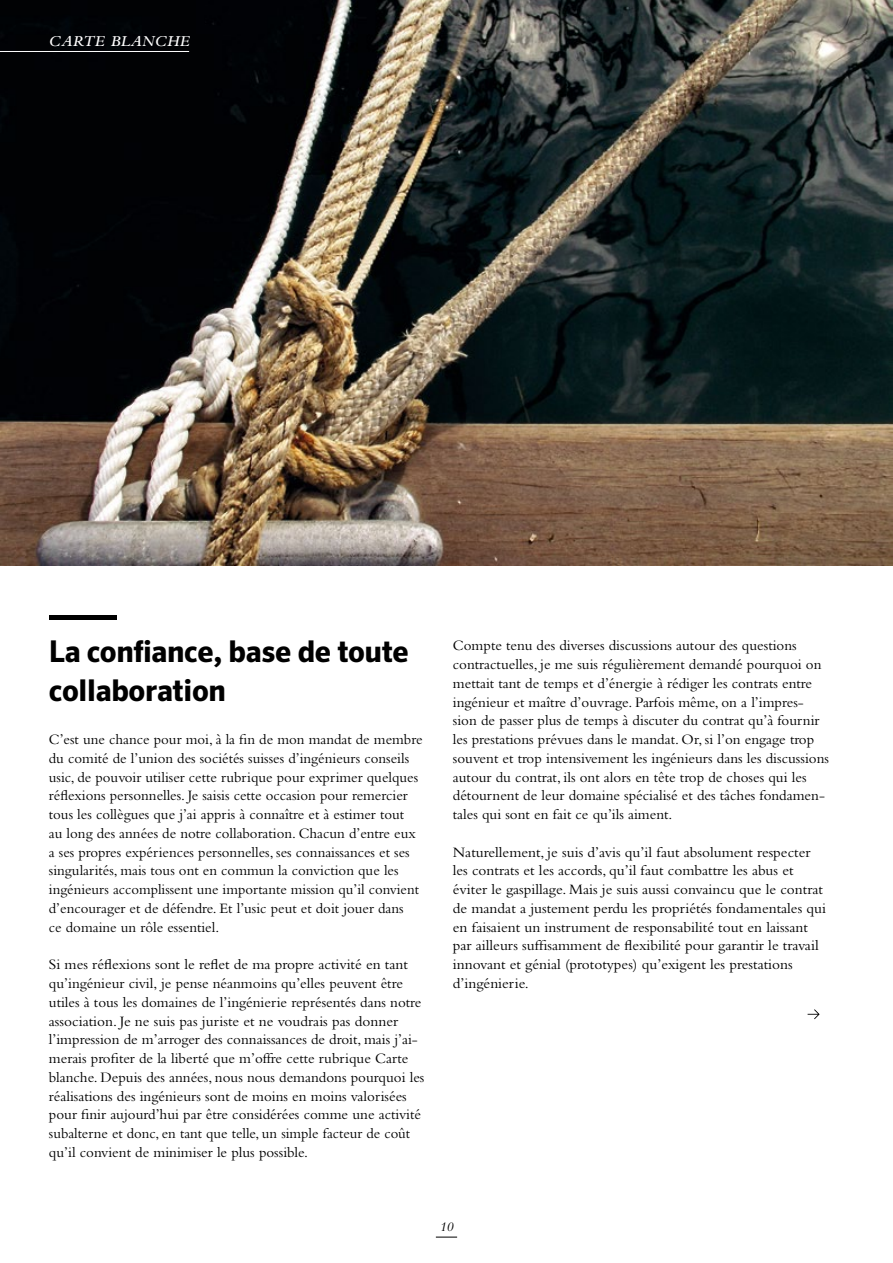
<style>
.page{position:relative;width:893px;height:1263px;background:#fff}
.page>*{position:absolute;margin:0;border:0;box-sizing:border-box;transform-origin:0 0}
.t1{font:700 30px/39px "Sero OT";letter-spacing:-.01em;color:#000}
.t2{font:italic 600 15.75px "Bembo";letter-spacing:.025em;color:#fff}
.t3{font:15px/18.8px "Bembo";color:#000}
.t4{font:italic 13.5px "Bembo";color:#000}
</style>
<div class="page">
<img style="left:0;top:0;width:893px;height:565px">
<div style="left:49px;top:615px;width:68px;height:5px;background:#000"></div>
<svg style="left:808px;top:1009px;width:12px;height:10px"></svg>
<hr style="left:0;top:51px;width:189px;height:1px;background:#fff">
<svg style="left:436px;top:1236px;width:21px;height:1px"></svg>
<p class="t2" style="left:49px;top:33px;width:142px">CARTE BLANCHE</p>
<h1 class="t1" style="left:49px;top:632px;width:362px">La confiance, base de toute collaboration</h1>
<p class="t3" style="left:49px;top:730px;width:375px">C’est une chance pour moi, à la fin de mon mandat de membre du comité de l’union des sociétés suisses d’ingénieurs conseils usic, de pouvoir utiliser cette rubrique pour exprimer quelques réflexions personnelles. Je saisis cette occasion pour remercier tous les collègues que j’ai appris à connaître et à estimer tout<br>au long des années de notre collaboration. Chacun d’entre eux a ses propres expériences personnelles, ses connaissances et ses singularités, mais tous ont en commun la conviction que les ingénieurs accomplissent une importante mission qu’il convient d’encourager et de défendre. Et l’usic peut et doit jouer dans<br>ce domaine un rôle essentiel.</p>
<p class="t3" style="left:49px;top:955px;width:377px">Si mes réflexions sont le reflet de ma propre activité en tant qu’ingénieur civil, je pense néanmoins qu’elles peuvent être utiles à tous les domaines de l’ingénierie représentés dans notre association. Je ne suis pas juriste et ne voudrais pas donner l’impression de m’arroger des connaissances de droit, mais j’ai&shy;merais profiter de la liberté que m’offre cette rubrique Carte blanche. Depuis des années, nous nous demandons pourquoi les réalisations des ingénieurs sont de moins en moins valorisées pour finir aujourd’hui par être considérées comme une activité subalterne et donc, en tant que telle, un simple facteur de coût qu’il convient de minimiser le plus possible.</p>
<p class="t3" style="left:453px;top:636px;width:378px">Compte tenu des diverses discussions autour des questions contractuelles, je me suis régulièrement demandé pourquoi on mettait tant de temps et d’énergie à rédiger les contrats entre ingénieur et maître d’ouvrage. Parfois même, on a l’impres&shy;sion de passer plus de temps à discuter du contrat qu’à fournir les prestations prévues dans le mandat. Or, si l’on engage trop souvent et trop intensivement les ingénieurs dans les discussions autour du contrat, ils ont alors en tête trop de choses qui les détournent de leur domaine spécialisé et des tâches fondamen&shy;tales qui sont en fait ce qu’ils aiment.</p>
<p class="t3" style="left:453px;top:842px;width:375px">Naturellement, je suis d’avis qu’il faut absolument respecter les contrats et les accords, qu’il faut combattre les abus et éviter le gaspillage. Mais je suis aussi convaincu que le contrat de mandat a justement perdu les propriétés fondamentales qui en faisaient un instrument de responsabilité tout en laissant par ailleurs suffisamment de flexibilité pour garantir le travail innovant et génial (prototypes) qu’exigent les prestations d’ingénierie.</p>
<p class="t4" style="left:440px;top:1219px;width:15px">10</p>
</div>
